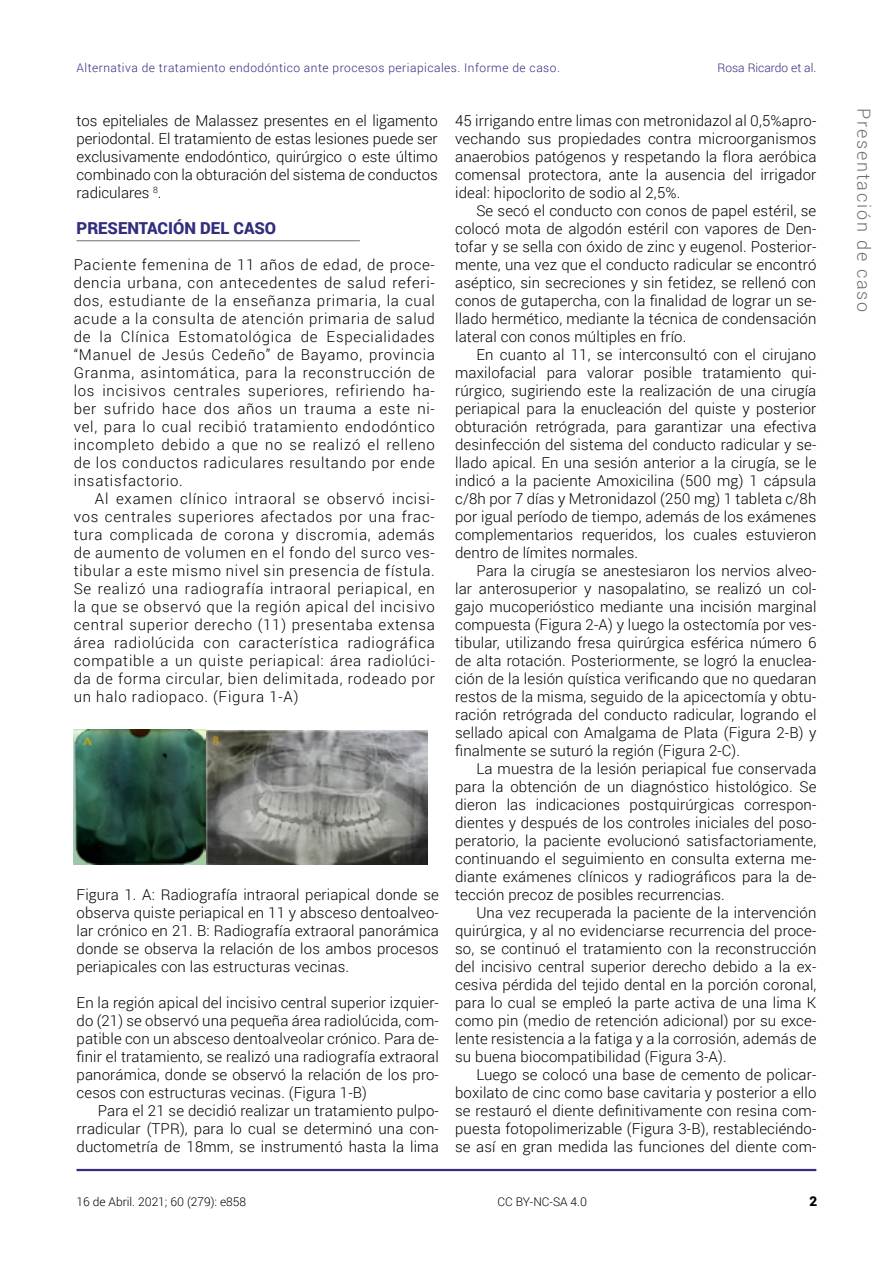
<style>
.page{position:relative;width:893px;height:1263px;background:#fff}
.page>*{position:absolute;margin:0;border:0;box-sizing:border-box;transform-origin:0 0}
.t1{font:300 18px "Roboto";letter-spacing:.1em;color:#6e6e6e}
.t2{font:900 16.5px "Roboto";color:#322d7d}
.t3{font:300 15px/18px "Roboto";letter-spacing:.01em;color:#000;text-align:justify}
.t4{font:900 13.5px "Roboto";color:#000}
.t5{font:300 12px "Roboto";letter-spacing:.04em;color:#322d7d}
.t6{font:300 12px "Roboto";color:#000}
.t7{font:300 12px "Roboto";color:#322d7d}
</style>
<div class="page">
<hr style="left:77px;top:1169px;width:739px;height:2px;background:#322d7d">
<hr style="left:77px;top:240px;width:283px;height:1px;background:#6e6e6e">
<img style="left:74px;top:730px;width:353px;height:134px">
<p class="t5" style="left:77px;top:59px;width:485px">Alternativa de tratamiento endodóntico ante procesos periapicales. Informe de caso.</p>
<p class="t7" style="left:718px;top:59px;width:100px">Rosa Ricardo et al.</p>
<p class="t3" style="left:77px;top:111px;width:363px">tos epiteliales de Malassez presentes en el ligamento periodontal. El tratamiento de estas lesiones puede ser exclusivamente endodóntico, quirúrgico o este último combinado con la obturación del sistema de conductos radiculares <sup>8</sup>.</p>
<p class="t2" style="left:77px;top:216px;width:201px">PRESENTACIÓN DEL CASO</p>
<p class="t3" style="left:74px;top:255px;width:363px">Paciente femenina de 11 años de edad, de proce&shy;dencia urbana, con antecedentes de salud referi&shy;dos, estudiante de la enseñanza primaria, la cual acude a la consulta de atención primaria de salud de la Clínica Estomatológica de Especialidades “Manuel de Jesús Cedeño” de Bayamo, provincia Granma, asintomática, para la reconstrucción de los incisivos centrales superiores, refiriendo ha&shy;ber sufrido hace dos años un trauma a este ni&shy;vel, para lo cual recibió tratamiento endodóntico incompleto debido a que no se realizó el relleno de los conductos radiculares resultando por ende insatisfactorio.</p>
<p class="t3" style="left:74px;top:489px;width:363px;text-indent:21px">Al examen clínico intraoral se observó incisi&shy;vos centrales superiores afectados por una frac&shy;tura complicada de corona y discromia, además de aumento de volumen en el fondo del surco ves&shy;tibular a este mismo nivel sin presencia de fístula.<br>Se realizó una radiografía intraoral periapical, en la que se observó que la región apical del incisivo central superior derecho (11) presentaba extensa área radiolúcida con característica radiográfica compatible a un quiste periapical: área radiolúci&shy;da de forma circular, bien delimitada, rodeado por un halo radiopaco. (Figura 1-A)</p>
<p class="t3" style="left:77px;top:885px;width:364px">Figura 1. A: Radiografía intraoral periapical donde se observa quiste periapical en 11 y absceso dentoalveo&shy;lar crónico en 21. B: Radiografía extraoral panorámica donde se observa la relación de los ambos procesos periapicales con las estructuras vecinas.</p>
<p class="t3" style="left:77px;top:993px;width:364px">En la región apical del incisivo central superior izquier&shy;do (21) se observó una pequeña área radiolúcida, com&shy;patible con un absceso dentoalveolar crónico. Para de&shy;finir el tratamiento, se realizó una radiografía extraoral panorámica, donde se observó la relación de los pro&shy;cesos con estructuras vecinas. (Figura 1-B)</p>
<p class="t3" style="left:77px;top:1101px;width:364px;text-indent:21px">Para el 21 se decidió realizar un tratamiento pulpo&shy;rradicular (TPR), para lo cual se determinó una con&shy;ductometría de 18mm, se instrumentó hasta la lima</p>
<p class="t6" style="left:77px;top:1193px;width:171px">16 de Abril. 2021; 60 (279): e858</p>
<p class="t3" style="left:455px;top:111px;width:363px">45 irrigando entre limas con metronidazol al 0,5%apro&shy;vechando sus propiedades contra microorganismos anaerobios patógenos y respetando la flora aeróbica comensal protectora, ante la ausencia del irrigador ideal: hipoclorito de sodio al 2,5%.</p>
<p class="t3" style="left:455px;top:201px;width:363px;text-indent:21px">Se secó el conducto con conos de papel estéril, se colocó mota de algodón estéril con vapores de Den&shy;tofar y se sella con óxido de zinc y eugenol. Posterior&shy;mente, una vez que el conducto radicular se encontró aséptico, sin secreciones y sin fetidez, se rellenó con conos de gutapercha, con la finalidad de lograr un se&shy;llado hermético, mediante la técnica de condensación lateral con conos múltiples en frío.</p>
<p class="t3" style="left:455px;top:345px;width:363px;text-indent:21px">En cuanto al 11, se interconsultó con el cirujano maxilofacial para valorar posible tratamiento qui&shy;rúrgico, sugiriendo este la realización de una cirugía periapical para la enucleación del quiste y posterior obturación retrógrada, para garantizar una efectiva desinfección del sistema del conducto radicular y se&shy;llado apical. En una sesión anterior a la cirugía, se le indicó a la paciente Amoxicilina (500 mg) 1 cápsula c/8h por 7 días y Metronidazol (250 mg) 1 tableta c/8h por igual período de tiempo, además de los exámenes complementarios requeridos, los cuales estuvieron dentro de límites normales.</p>
<p class="t3" style="left:455px;top:561px;width:363px;text-indent:21px">Para la cirugía se anestesiaron los nervios alveo&shy;lar anterosuperior y nasopalatino, se realizó un col&shy;gajo mucoperióstico mediante una incisión marginal compuesta (Figura 2-A) y luego la ostectomía por ves&shy;tibular, utilizando fresa quirúrgica esférica número 6 de alta rotación. Posteriormente, se logró la enuclea&shy;ción de la lesión quística verificando que no quedaran restos de la misma, seguido de la apicectomía y obtu&shy;ración retrógrada del conducto radicular, logrando el sellado apical con Amalgama de Plata (Figura 2-B) y finalmente se suturó la región (Figura 2-C).</p>
<p class="t3" style="left:455px;top:759px;width:363px;text-indent:21px">La muestra de la lesión periapical fue conservada para la obtención de un diagnóstico histológico. Se dieron las indicaciones postquirúrgicas correspon&shy;dientes y después de los controles iniciales del poso&shy;peratorio, la paciente evolucionó satisfactoriamente, continuando el seguimiento en consulta externa me&shy;diante exámenes clínicos y radiográficos para la de&shy;tección precoz de posibles recurrencias.</p>
<p class="t3" style="left:455px;top:903px;width:363px;text-indent:21px">Una vez recuperada la paciente de la intervención quirúrgica, y al no evidenciarse recurrencia del proce&shy;so, se continuó el tratamiento con la reconstrucción del incisivo central superior derecho debido a la ex&shy;cesiva pérdida del tejido dental en la porción coronal, para lo cual se empleó la parte activa de una lima K como pin (medio de retención adicional) por su exce&shy;lente resistencia a la fatiga y a la corrosión, además de su buena biocompatibilidad (Figura 3-A).</p>
<p class="t3" style="left:455px;top:1065px;width:363px;text-indent:21px">Luego se colocó una base de cemento de policar&shy;boxilato de cinc como base cavitaria y posterior a ello se restauró el diente definitivamente con resina com&shy;puesta fotopolimerizable (Figura 3-B), restableciéndo&shy;se así en gran medida las funciones del diente com-</p>
<p class="t6" style="left:497px;top:1193px;width:91px">CC BY-NC-SA 4.0</p>
<p class="t4" style="left:810px;top:1192px;width:9px">2</p>
<p class="t1" style="left:876px;top:108px;width:206px;rotate:90deg">Presentación de caso</p>
</div>
